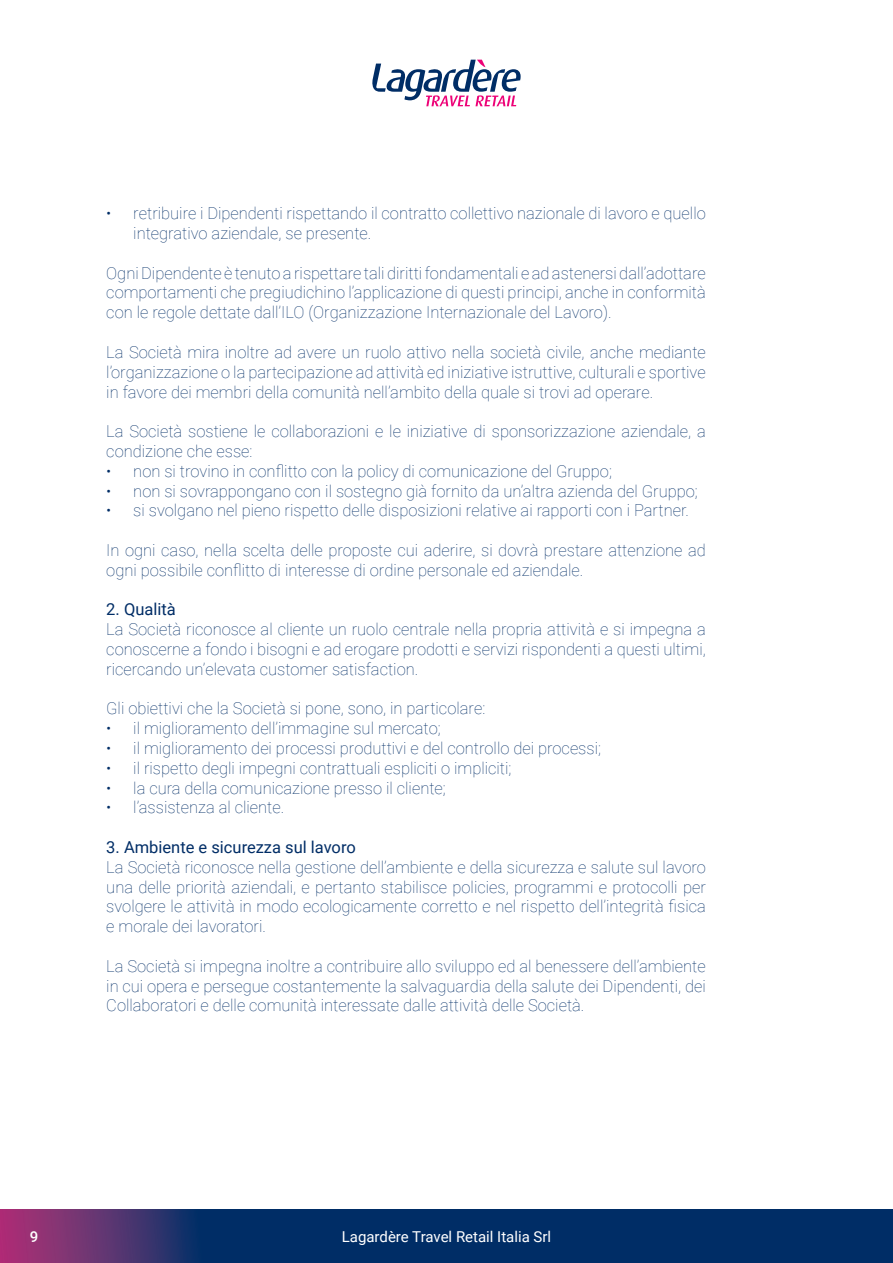
<style>
.page{position:relative;width:893px;height:1263px;background:#fff}
.page>*{position:absolute;margin:0;border:0;box-sizing:border-box;transform-origin:0 0}
.t1{font:100 16.5px/19.8px "Roboto";color:#002d66;text-align:justify}
.t2{font:16.5px "Roboto";color:#002d66}
.t3{font:15px "Roboto";color:#fff}
.t4{font:500 15px "Roboto";color:#fff}
</style>
<div class="page">
<svg style="left:0;top:1210px;width:893px;height:53px;background:#152e68"></svg>
<svg style="left:372px;top:60px;width:149px;height:46px"></svg>
<p class="t1" style="left:133px;top:203px;width:574px;text-indent:-27px">• retribuire i Dipendenti rispettando il contratto collettivo nazionale di lavoro e quello integrativo aziendale, se presente.</p>
<p class="t1" style="left:106px;top:262px;width:601px">Ogni Dipendente è tenuto a rispettare tali diritti fondamentali e ad astenersi dall’adottare comportamenti che pregiudichino l’applicazione di questi principi, anche in conformità con le regole dettate dall’ILO (Organizzazione Internazionale del Lavoro).</p>
<p class="t1" style="left:106px;top:341px;width:601px">La Società mira inoltre ad avere un ruolo attivo nella società civile, anche mediante l’organizzazione o la partecipazione ad attività ed iniziative istruttive, culturali e sportive in favore dei membri della comunità nell’ambito della quale si trovi ad operare.</p>
<p class="t1" style="left:106px;top:421px;width:601px">La Società sostiene le collaborazioni e le iniziative di sponsorizzazione aziendale, a condizione che esse:</p>
<p class="t1" style="left:106px;top:460px;width:507px">• non si trovino in conflitto con la policy di comunicazione del Gruppo;</p>
<p class="t1" style="left:106px;top:480px;width:593px">• non si sovrappongano con il sostegno già fornito da un’altra azienda del Gruppo;</p>
<p class="t1" style="left:106px;top:500px;width:584px">• si svolgano nel pieno rispetto delle disposizioni relative ai rapporti con i Partner.</p>
<p class="t1" style="left:106px;top:539px;width:601px">In ogni caso, nella scelta delle proposte cui aderire, si dovrà prestare attenzione ad ogni possibile conflitto di interesse di ordine personale ed aziendale.</p>
<p class="t2" style="left:106px;top:598px;width:71px">2. Qualità</p>
<p class="t1" style="left:106px;top:619px;width:601px">La Società riconosce al cliente un ruolo centrale nella propria attività e si impegna a conoscerne a fondo i bisogni e ad erogare prodotti e servizi rispondenti a questi ultimi, ricercando un’elevata customer satisfaction.</p>
<p class="t1" style="left:106px;top:698px;width:380px">Gli obiettivi che la Società si pone, sono, in particolare:</p>
<p class="t1" style="left:106px;top:718px;width:336px">• il miglioramento dell’immagine sul mercato;</p>
<p class="t1" style="left:106px;top:737px;width:496px">• il miglioramento dei processi produttivi e del controllo dei processi;</p>
<p class="t1" style="left:106px;top:757px;width:407px">• il rispetto degli impegni contrattuali espliciti o impliciti;</p>
<p class="t1" style="left:106px;top:777px;width:341px">• la cura della comunicazione presso il cliente;</p>
<p class="t1" style="left:106px;top:797px;width:180px">• l’assistenza al cliente.</p>
<p class="t2" style="left:106px;top:835px;width:251px">3. Ambiente e sicurezza sul lavoro</p>
<p class="t1" style="left:106px;top:856px;width:601px">La Società riconosce nella gestione dell’ambiente e della sicurezza e salute sul lavoro una delle priorità aziendali, e pertanto stabilisce policies, programmi e protocolli per svolgere le attività in modo ecologicamente corretto e nel rispetto dell’integrità fisica e morale dei lavoratori.</p>
<p class="t1" style="left:106px;top:955px;width:601px">La Società si impegna inoltre a contribuire allo sviluppo ed al benessere dell’ambiente in cui opera e persegue costantemente la salvaguardia della salute dei Dipendenti, dei Collaboratori e delle comunità interessate dalle attività delle Società.</p>
<p class="t4" style="left:30px;top:1226px;width:10px">9</p>
<p class="t3" style="left:342px;top:1226px;width:211px">Lagardère Travel Retail Italia Srl</p>
</div>
